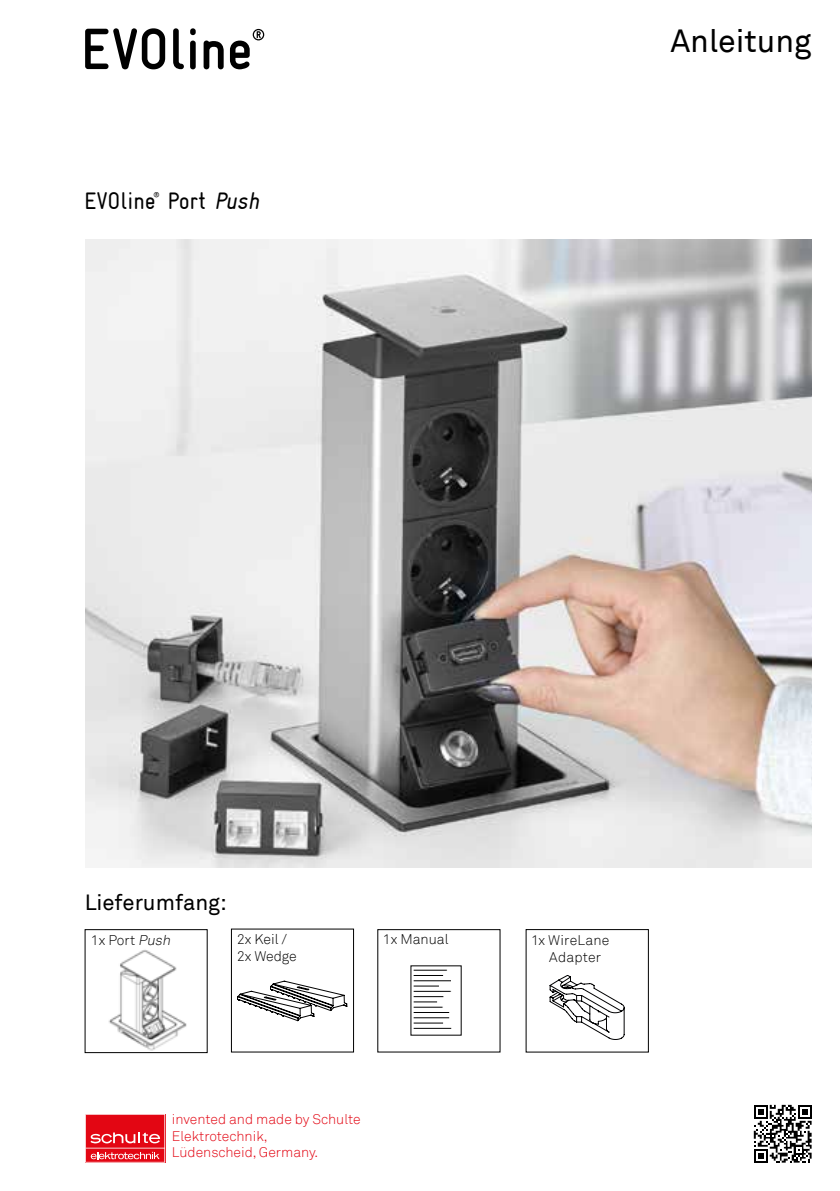
<style>
.page{position:relative;width:840px;height:1191px;background:#fff}
.page>*{position:absolute;margin:0;border:0;box-sizing:border-box;transform-origin:0 0}
.t1{font:32px "Akkurat";color:#000}
.t2{font:condensed 24px "Gravur";color:#000}
.t3{font:22px "Akkurat";color:#000}
.t4{font:300 14px/16.6px "Akkurat";color:#e30613}
.t5{font:300 14px/16.8px "Akkurat";color:#000}
.t6{font:condensed 7px "Gravur";color:#000}
.s1{font-style:italic}
</style>
<div class="page">
<svg style="left:85px;top:1114px;width:80px;height:48px;background:#e7303b"></svg>
<svg style="left:203px;top:40px;width:20px;height:29px"></svg>
<svg style="left:173px;top:28px;width:11px;height:41px"></svg>
<svg style="left:85px;top:28px;width:80px;height:41px"></svg>
<div style="left:190px;top:41px;width:5px;height:28px;background:#000;border-radius:3px"></div>
<svg style="left:190px;top:28px;width:5px;height:7px"></svg>
<svg style="left:230px;top:29px;width:34px;height:40px"></svg>
<svg style="left:753px;top:1104px;width:58px;height:58px"></svg>
<img style="left:108px;top:950px;width:79px;height:101px">
<div style="left:84px;top:929px;width:123px;height:124px;border:1px solid #000"></div>
<hr style="left:413px;top:969px;width:41px;height:1px;background:#000">
<hr style="left:413px;top:975px;width:41px;height:1px;background:#000">
<hr style="left:413px;top:980px;width:41px;height:1px;background:#000">
<hr style="left:413px;top:985px;width:41px;height:1px;background:#000">
<hr style="left:413px;top:990px;width:41px;height:1px;background:#000">
<hr style="left:413px;top:996px;width:41px;height:1px;background:#000">
<hr style="left:413px;top:1001px;width:41px;height:1px;background:#000">
<hr style="left:413px;top:1006px;width:41px;height:1px;background:#000">
<hr style="left:413px;top:1012px;width:41px;height:1px;background:#000">
<hr style="left:413px;top:1017px;width:41px;height:1px;background:#000">
<hr style="left:413px;top:1022px;width:41px;height:1px;background:#000">
<hr style="left:413px;top:1027px;width:41px;height:1px;background:#000">
<svg style="left:436px;top:966px;width:22px;height:63px"></svg>
<div style="left:231px;top:928px;width:123px;height:124px;border:1px solid #000"></div>
<svg style="left:237px;top:980px;width:110px;height:41px"></svg>
<svg style="left:549px;top:975px;width:75px;height:64px"></svg>
<img style="left:85px;top:240px;width:726px;height:627px">
<h2 class="t2" style="left:84px;top:187px;width:73px">EVOline</h2>
<p class="t6" style="left:153px;top:190px;width:8px">®</p>
<h2 class="t2" style="left:167px;top:187px;width:98px">Port <span class="s1">Push</span></h2>
<h1 class="t1" style="left:670px;top:22px;width:143px">Anleitung</h1>
<h3 class="t3" style="left:85px;top:890px;width:143px">Lieferumfang:</h3>
<p class="t5" style="left:91px;top:932px;width:84px">1x Port <span class="s1">Push</span></p>
<p class="t5" style="left:237px;top:931px;width:52px">2x Keil /</p>
<p class="t5" style="left:382px;top:931px;width:67px">1x Manual</p>
<p class="t5" style="left:237px;top:948px;width:62px">2x Wedge</p>
<p class="t4" style="left:172px;top:1111px;width:190px">invented and made by Schulte<br>Elektrotechnik,<br>Lüdenscheid, Germany.</p>
<p class="t5" style="left:549px;top:932px;width:62px;text-indent:-18px">1x WireLane<br>Adapter</p>
</div>
